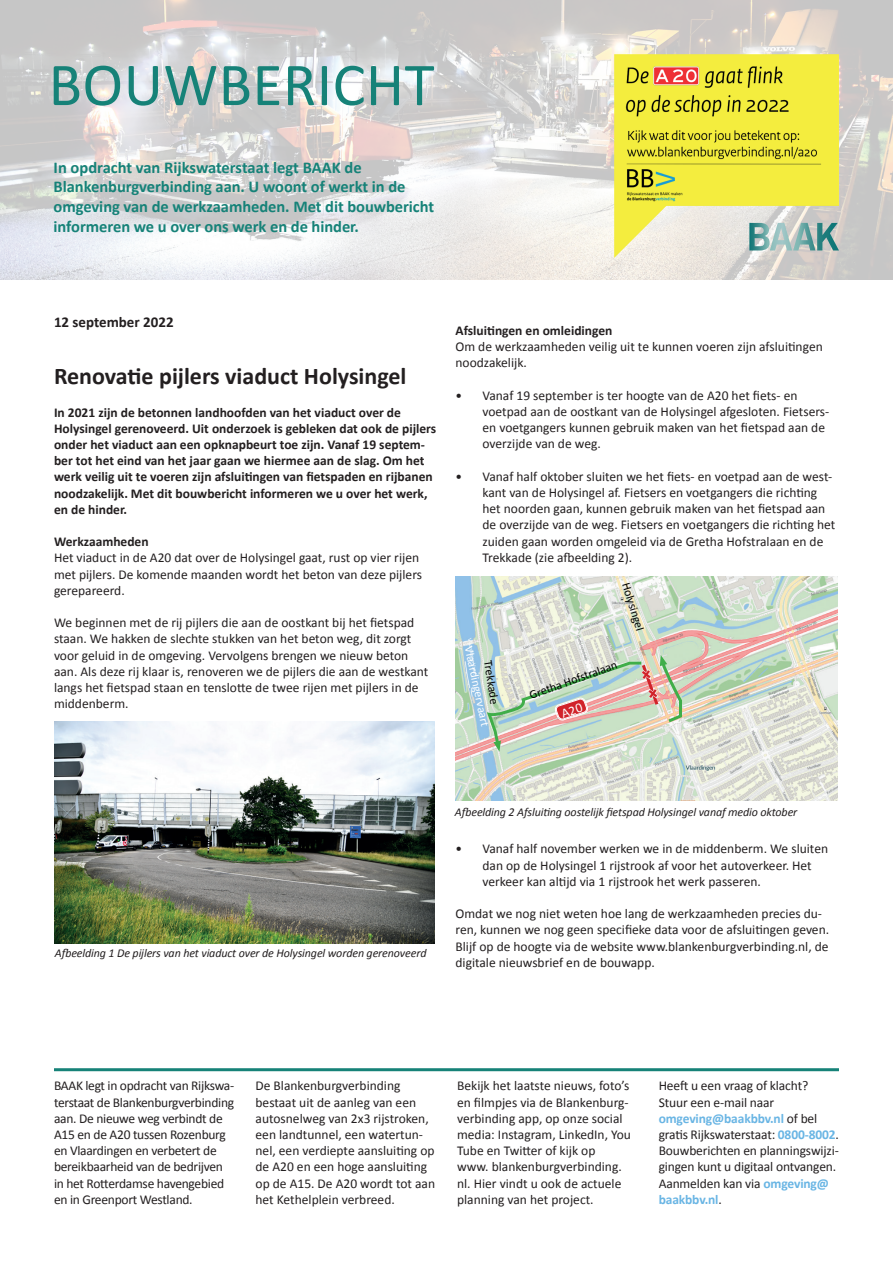
<style>
.page{position:relative;width:893px;height:1263px;background:#fff}
.page>*{position:absolute;margin:0;border:0;box-sizing:border-box;transform-origin:0 0}
.t1{font:61.5px "Calibri";letter-spacing:.005em;color:#168278}
.t2{font:700 24px "Calibri";color:#231f20}
.t3{font:700 16.5px/19.8px "Calibri";letter-spacing:-.005em;color:#168278}
.t4{font:700 15px "Calibri";color:#231f20}
.t5{font:13.5px/16.2px "Calibri";color:#231f20}
.t6{font:700 13.5px/16.2px "Calibri";color:#231f20}
.t7{font:13.5px/16.2px "Calibri";letter-spacing:-.02em;color:#231f20}
.t8{font:italic 12px "Calibri";letter-spacing:-.01em;color:#231f20}
.t9{font:12px "Calibri";color:#000}
.t10{font:12px "Calibri";color:#fff}
.s1{font-weight:700;color:#69b5e4}
</style>
<div class="page">
<svg style="left:0;top:0;width:893px;height:280px;background:#dbd9d8"></svg>
<img style="left:614px;top:54px;width:225px;height:204px">
<svg style="left:749px;top:223px;width:90px;height:27px;background:#93b7b4"></svg>
<hr style="left:54px;top:1068px;width:785px;height:3px;background:#168278">
<img style="left:54px;top:722px;width:380px;height:221px">
<img style="left:455px;top:576px;width:383px;height:225px">
<svg style="left:484px;top:655px;width:199px;height:97px;background:#cdd0c0"></svg>
<h1 class="t1" style="left:49px;top:46px;width:387px">BOUWBERICHT</h1>
<p class="t3" style="left:54px;top:157px;width:382px">In opdracht van Rijkswaterstaat legt BAAK de Blankenburgverbinding aan. U woont of werkt in de omgeving van de werkzaamheden. Met dit bouwbericht informeren we u over ons werk en de hinder.</p>
<p class="t4" style="left:54px;top:312px;width:121px">12 september 2022</p>
<h2 class="t2" style="left:54px;top:361px;width:354px">Renovatie pijlers viaduct Holysingel</h2>
<p class="t6" style="left:54px;top:404px;width:384px">In 2021 zijn de betonnen landhoofden van het viaduct over de Holysingel gerenoveerd. Uit onderzoek is gebleken dat ook de pijlers onder het viaduct aan een opknapbeurt toe zijn. Vanaf 19 septem&shy;ber tot het eind van het jaar gaan we hiermee aan de slag. Om het werk veilig uit te voeren zijn afsluitingen van fietspaden en rijbanen noodzakelijk. Met dit bouwbericht informeren we u over het werk, en de hinder.</p>
<p class="t6" style="left:54px;top:534px;width:96px">Werkzaamheden</p>
<p class="t5" style="left:54px;top:550px;width:370px">Het viaduct in de A20 dat over de Holysingel gaat, rust op vier rijen met pijlers. De komende maanden wordt het beton van deze pijlers gerepareerd.</p>
<p class="t5" style="left:54px;top:615px;width:376px">We beginnen met de rij pijlers die aan de oostkant bij het fietspad staan. We hakken de slechte stukken van het beton weg, dit zorgt voor geluid in de omgeving. Vervolgens brengen we nieuw beton aan. Als deze rij klaar is, renoveren we de pijlers die aan de westkant langs het fietspad staan en tenslotte de twee rijen met pijlers in de middenberm.</p>
<p class="t6" style="left:455px;top:322px;width:158px">Afsluitingen en omleidingen</p>
<p class="t5" style="left:455px;top:339px;width:369px">Om de werkzaamheden veilig uit te kunnen voeren zijn afsluitingen noodzakelijk.</p>
<p class="t5" style="left:482px;top:387px;width:348px;text-indent:-27px">• Vanaf 19 september is ter hoogte van de A20 het fiets- en voetpad aan de oostkant van de Holysingel afgesloten. Fietsers&shy;en voetgangers kunnen gebruik maken van het fietspad aan de overzijde van de weg.</p>
<p class="t5" style="left:482px;top:468px;width:354px;text-indent:-27px">• Vanaf half oktober sluiten we het fiets- en voetpad aan de west&shy;kant van de Holysingel af. Fietsers en voetgangers die richting het noorden gaan, kunnen gebruik maken van het fietspad aan de overzijde van de weg. Fietsers en voetgangers die richting het zuiden gaan worden omgeleid via de Gretha Hofstralaan en de Trekkade (zie afbeelding 2).</p>
<p class="t10" style="left:476px;top:645px;width:83px;rotate:78deg">Vlaardingervaart</p>
<p class="t9" style="left:495px;top:659px;width:45px;rotate:81deg">Trekkade</p>
<p class="t9" style="left:633px;top:580px;width:51px;rotate:73deg">Holysingel</p>
<p class="t9" style="left:527px;top:688px;width:94px;rotate:-20deg">Gretha Hofstralaan</p>
<p class="t8" style="left:55px;top:945px;width:373px">Afbeelding 1 De pijlers van het viaduct over de Holysingel worden gerenoveerd</p>
<p class="t8" style="left:455px;top:803px;width:344px">Afbeelding 2 Afsluiting oostelijk fietspad Holysingel vanaf medio oktober</p>
<p class="t5" style="left:482px;top:841px;width:347px;text-indent:-27px">• Vanaf half november werken we in de middenberm. We sluiten dan op de Holysingel 1 rijstrook af voor het autoverkeer. Het verkeer kan altijd via 1 rijstrook het werk passeren.</p>
<p class="t5" style="left:455px;top:906px;width:375px">Omdat we nog niet weten hoe lang de werkzaamheden precies du&shy;ren, kunnen we nog geen specifieke data voor de afsluitingen geven.<br>Blijf op de hoogte via de website www.blankenburgverbinding.nl, de digitale nieuwsbrief en de bouwapp.</p>
<p class="t7" style="left:54px;top:1078px;width:182px">BAAK legt in opdracht van Rijkswa&shy;terstaat de Blankenburgverbinding aan. De nieuwe weg verbindt de<br>A15 en de A20 tussen Rozenburg en Vlaardingen en verbetert de bereikbaarheid van de bedrijven in het Rotterdamse havengebied en in Greenport Westland.</p>
<p class="t5" style="left:256px;top:1078px;width:181px">De Blankenburgverbinding bestaat uit de aanleg van een autosnelweg van 2x3 rijstroken, een landtunnel, een watertun&shy;nel, een verdiepte aansluiting op de A20 en een hoge aansluiting op de A15. De A20 wordt tot aan het Kethelplein verbreed.</p>
<p class="t5" style="left:457px;top:1078px;width:175px">Bekijk het laatste nieuws, foto’s en filmpjes via de Blankenburg&shy;verbinding app, op onze social media: Instagram, LinkedIn, You<br>Tube en Twitter of kijk op<br>www. blankenburgverbinding. nl. Hier vindt u ook de actuele planning van het project.</p>
<p class="t5" style="left:659px;top:1078px;width:182px">Heeft u een vraag of klacht?<br>Stuur een e-mail naar <span class="s1">omgeving@baakbbv.nl</span> of bel gratis Rijkswaterstaat: <span class="s1">0800-8002</span>.<br>Bouwberichten en planningswijzi&shy;gingen kunt u digitaal ontvangen.<br>Aanmelden kan via <span class="s1">omgeving@ baakbbv.nl</span>.</p>
</div>
